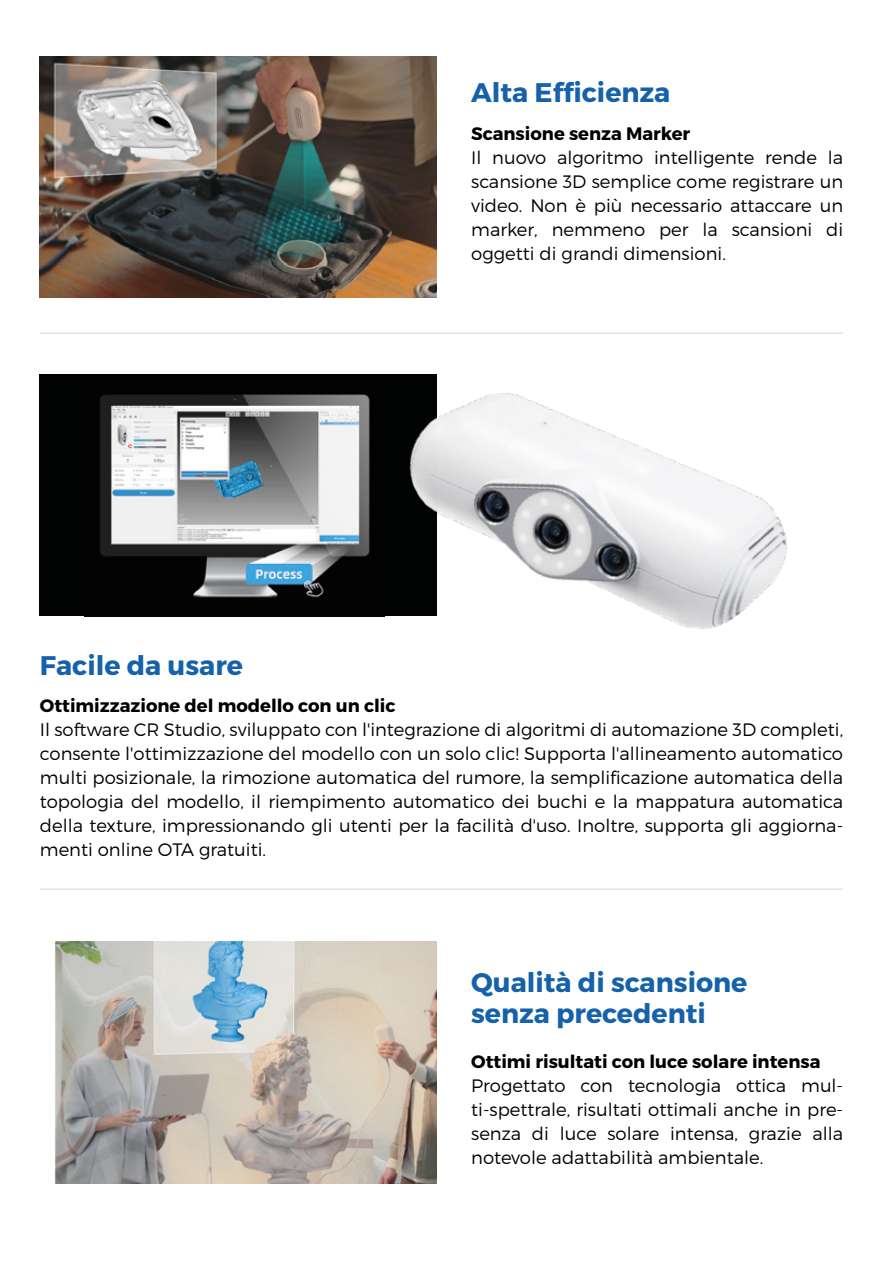
<style>
.page{position:relative;width:893px;height:1263px;background:#fff}
.page>*{position:absolute;margin:0;border:0;box-sizing:border-box;transform-origin:0 0}
.t1{font:700 26.85px/31.2px "Montserrat";color:#1562ab}
.t2{font:300 18px/24px "Montserrat";color:#000;text-align:justify}
.t3{font:700 18px "Montserrat";color:#000}
</style>
<div class="page">
<div style="left:40px;top:374px;width:397px;height:242px;background:#020303"></div>
<img style="left:100px;top:394px;width:194px;height:204px">
<img style="left:40px;top:56px;width:397px;height:242px">
<img style="left:54px;top:942px;width:383px;height:241px">
<hr style="left:40px;top:332px;width:803px;height:2px;background:#e3e3e2">
<hr style="left:40px;top:888px;width:803px;height:2px;background:#e3e3e2">
<img style="left:294px;top:194px;width:549px;height:435px">
<h1 class="t1" style="left:471px;top:77px;width:201px">Alta Efficienza</h1>
<p class="t3" style="left:471px;top:122px;width:221px">Scansione senza Marker</p>
<p class="t2" style="left:471px;top:145px;width:373px">Il nuovo algoritmo intelligente rende la scansione 3D semplice come registrare un video. Non è più necessario attaccare un marker, nemmeno per la scansioni di oggetti di grandi dimensioni.</p>
<h1 class="t1" style="left:40px;top:650px;width:205px">Facile da usare</h1>
<p class="t3" style="left:40px;top:694px;width:357px">Ottimizzazione del modello con un clic</p>
<p class="t2" style="left:40px;top:717px;width:805px">Il software CR Studio, sviluppato con l'integrazione di algoritmi di automazione 3D completi, consente l'ottimizzazione del modello con un solo clic! Supporta l'allineamento automatico multi posizionale, la rimozione automatica del rumore, la semplificazione automatica della topologia del modello, il riempimento automatico dei buchi e la mappatura automatica della texture, impressionando gli utenti per la facilità d'uso. Inoltre, supporta gli aggiorna&shy;menti online OTA gratuiti.</p>
<h1 class="t1" style="left:471px;top:967px;width:278px">Qualità di scansione senza precedenti</h1>
<p class="t3" style="left:471px;top:1050px;width:351px">Ottimi risultati con luce solare intensa</p>
<p class="t2" style="left:471px;top:1073px;width:373px">Progettato con tecnologia ottica mul&shy;ti-spettrale, risultati ottimali anche in pre&shy;senza di luce solare intensa, grazie alla notevole adattabilità ambientale.</p>
</div>
